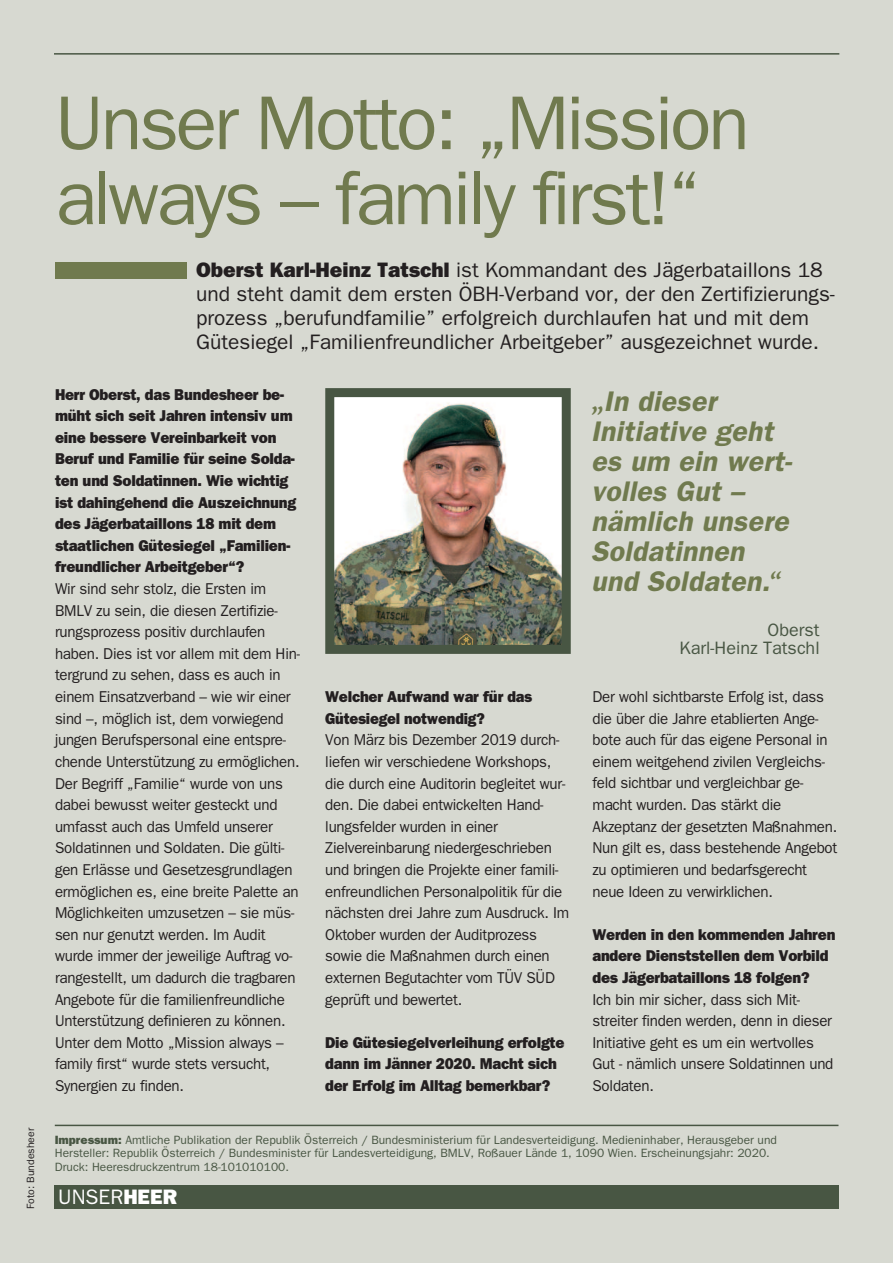
<style>
.page{position:relative;width:893px;height:1263px;background:#d7d9d1}
.page>*{position:absolute;margin:0;border:0;box-sizing:border-box;transform-origin:0 0}
.t1{font:76.5px/75px "Franklin Gothic";letter-spacing:-.04em;color:#707a4e}
.t2{font:28.5px/30px "Frank Got Dem Obl";letter-spacing:.01em;color:#707a4e}
.t3{font:21px/24px "Franklin Gothic";color:#231f20}
.t4{font:21px "Franklin Gothic";color:#fff}
.t5{font:18px/18px "Franklin Gothic";color:#485643;text-align:right}
.t6{font:15.75px/21.6px "Franklin Gothic";letter-spacing:-.015em;color:#231f20;scale:.96 1}
.t7{font:800 15.75px/21.6px "Franklin Gothic";letter-spacing:-.015em;color:#231f20;scale:.96 1}
.t8{font:12px/13.5px "Franklin Gothic";color:#485643}
.t9{font:10.5px "Franklin Gothic";color:#231f20}
.s1{font-weight:800}
.s2{font-family:"Warnock Pro";font-weight:600}
</style>
<div class="page">
<div style="left:54px;top:1186px;width:785px;height:23px;background:#485643"></div>
<hr style="left:54px;top:53px;width:785px;height:2px;background:#485643">
<hr style="left:55px;top:1125px;width:783px;height:1px;background:#485643">
<img style="left:335px;top:398px;width:226px;height:246px">
<div style="left:325px;top:388px;width:246px;height:266px;border:9px solid #485643"></div>
<div style="left:55px;top:262px;width:132px;height:17px;background:#707a4e"></div>
<p class="t9" style="left:25px;top:1209px;width:83px;rotate:-90deg">Foto: Bundesheer</p>
<h1 class="t1" style="left:55px;top:84px;width:696px">Unser Motto: „Mission always – family first!“</h1>
<p class="t3" style="left:196px;top:257px;width:640px"><span class="s1">Oberst Karl-Heinz Tatschl</span> ist Kommandant des Jägerbataillons 18 und steht damit dem ersten ÖBH-Verband vor, der den Zertifizierungs&shy;prozess „berufundfamilie” erfolgreich durchlaufen hat und mit dem Gütesiegel „Familienfreundlicher Arbeitgeber” ausgezeichnet wurde.</p>
<p class="t7" style="left:55px;top:383px;width:253px">Herr Oberst, das Bundesheer be&shy;müht sich seit Jahren intensiv um eine bessere Vereinbarkeit von<br>Beruf und Familie für seine Solda&shy;ten und Soldatinnen. Wie wichtig ist dahingehend die Auszeichnung des Jägerbataillons 18 mit dem staatlichen Gütesiegel „Familien&shy;freundlicher Arbeitgeber“?</p>
<p class="t6" style="left:55px;top:578px;width:257px">Wir sind sehr stolz, die Ersten im BMLV zu sein, die diesen Zertifizie&shy;rungsprozess positiv durchlaufen haben. Dies ist vor allem mit dem Hin&shy;tergrund zu sehen, dass es auch in einem Einsatzverband – wie wir einer sind –, möglich ist, dem vorwiegend jungen Berufspersonal eine entspre&shy;chende Unterstützung zu ermöglichen.<br>Der Begriff „Familie“ wurde von uns dabei bewusst weiter gesteckt und umfasst auch das Umfeld unserer Soldatinnen und Soldaten. Die gülti&shy;gen Erlässe und Gesetzesgrundlagen ermöglichen es, eine breite Palette an Möglichkeiten umzusetzen – sie müs&shy;sen nur genutzt werden. Im Audit wurde immer der jeweilige Auftrag vo&shy;rangestellt, um dadurch die tragbaren Angebote für die familienfreundliche Unterstützung definieren zu können.<br>Unter dem Motto „Mission always – family first“ wurde stets versucht, Synergien zu finden.</p>
<p class="t7" style="left:325px;top:685px;width:217px">Welcher Aufwand war für das<br>Gütesiegel notwendig?</p>
<p class="t6" style="left:325px;top:729px;width:256px">Von März bis Dezember 2019 durch&shy;liefen wir verschiedene Workshops, die durch eine Auditorin begleitet wur&shy;den. Die dabei entwickelten Hand&shy;lungsfelder wurden in einer Zielvereinbarung niedergeschrieben und bringen die Projekte einer famili&shy;enfreundlichen Personalpolitik für die nächsten drei Jahre zum Ausdruck. Im Oktober wurden der Auditprozess sowie die Maßnahmen durch einen externen Begutachter vom TÜV SÜD geprüft und bewertet.</p>
<p class="t7" style="left:325px;top:1031px;width:251px">Die Gütesiegelverleihung erfolgte dann im Jänner 2020. Macht sich der Erfolg im Alltag bemerkbar?</p>
<h2 class="t2" style="left:591px;top:385px;width:203px"><span class="s2">„</span>In dieser<br>Initiative geht es um ein wert&shy;volles Gut – nämlich unsere<br>Soldatinnen und Soldaten.<span class="s2">“</span></h2>
<p class="t5" style="left:680px;top:620px;width:142px">Oberst<br>Karl-Heinz Tatschl</p>
<p class="t6" style="left:592px;top:686px;width:257px">Der wohl sichtbarste Erfolg ist, dass die über die Jahre etablierten Ange&shy;bote auch für das eigene Personal in einem weitgehend zivilen Vergleichs&shy;feld sichtbar und vergleichbar ge&shy;macht wurden. Das stärkt die Akzeptanz der gesetzten Maßnahmen.<br>Nun gilt es, dass bestehende Angebot zu optimieren und bedarfsgerecht neue Ideen zu verwirklichen.</p>
<p class="t7" style="left:592px;top:923px;width:255px">Werden in den kommenden Jahren andere Dienststellen dem Vorbild des Jägerbataillons 18 folgen?</p>
<p class="t6" style="left:592px;top:988px;width:252px">Ich bin mir sicher, dass sich Mit&shy;streiter finden werden, denn in dieser<br>Initiative geht es um ein wertvolles<br>Gut - nämlich unsere Soldatinnen und<br>Soldaten.</p>
<p class="t8" style="left:55px;top:1132px;width:724px"><span class="s1">Impressum:</span> Amtliche Publikation der Republik Österreich / Bundesministerium für Landesverteidigung. Medieninhaber, Herausgeber und<br>Hersteller: Republik Österreich / Bundesminister für Landesverteidigung, BMLV, Roßauer Lände 1, 1090 Wien. Erscheinungsjahr: 2020.<br>Druck: Heeresdruckzentrum 18-101010100.</p>
<h3 class="t4" style="left:58px;top:1185px;width:120px">UNSER<span class="s1">HEER</span></h3>
</div>
